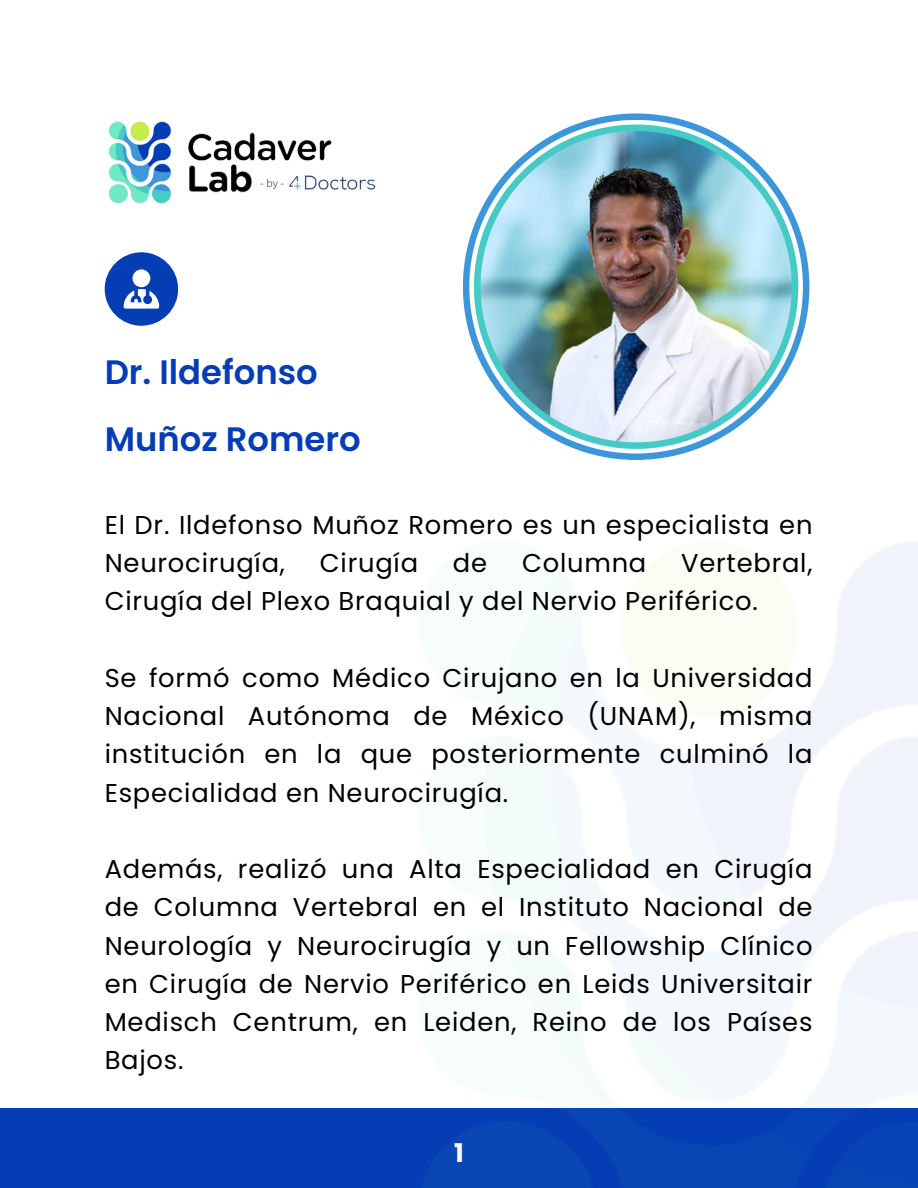
<style>
.page{position:relative;width:918px;height:1188px;background:#fff}
.page>*{position:absolute;margin:0;border:0;box-sizing:border-box;transform-origin:0 0}
.t1{font:600 33.9px/67.5px "Poppins";color:#043db4}
.t2{font:25.8px/38.2px "Poppins";letter-spacing:.03em;color:#000}
.t3{font:700 25.8px "Poppins";color:#fff}
</style>
<div class="page">
<div style="left:463px;top:113px;width:346px;height:347px;background:#3e96da;border-radius:50%"></div>
<svg style="left:469px;top:120px;width:334px;height:334px;background:#eaf6f9"></svg>
<div style="left:474px;top:125px;width:324px;height:324px;background:#45cac5;border-radius:50%"></div>
<img style="left:481px;top:131px;width:311px;height:311px;border-radius:50%">
<div style="left:0;top:1109px;width:918px;height:79px;background:#043db4"></div>
<img style="left:108px;top:121px;width:268px;height:83px">
<img style="left:412px;top:541px;width:506px;height:568px">
<svg style="left:105px;top:252px;width:73px;height:73px"></svg>
<h1 class="t1" style="left:105px;top:338px;width:258px">Dr. Ildefonso<br>Muñoz Romero</h1>
<p class="t2" style="left:105px;top:506px;width:709px">El Dr. Ildefonso Muñoz Romero es un especialista en<br>Neurocirugía,</p>
<p class="t2" style="left:320px;top:544px;width:100px">Cirugía</p>
<p class="t2" style="left:453px;top:544px;width:36px">de</p>
<p class="t2" style="left:522px;top:544px;width:126px">Columna</p>
<p class="t2" style="left:105px;top:544px;width:709px;text-indent:577px">Vertebral,<br>Cirugía del Plexo Braquial y del Nervio Periférico.</p>
<p class="t2" style="left:105px;top:659px;width:709px;text-align:justify">Se formó como Médico Cirujano en la Universidad Nacional Autónoma de México (UNAM), misma institución en la que posteriormente culminó la Especialidad en Neurocirugía.</p>
<p class="t2" style="left:105px;top:850px;width:709px;text-align:justify">Además, realizó una Alta Especialidad en Cirugía de Columna Vertebral en el Instituto Nacional de Neurología y Neurocirugía y un Fellowship Clínico en Cirugía de Nervio Periférico en Leids Universitair Medisch Centrum, en Leiden, Reino de los Países Bajos.</p>
<p class="t3" style="left:454px;top:1135px;width:11px">1</p>
</div>
